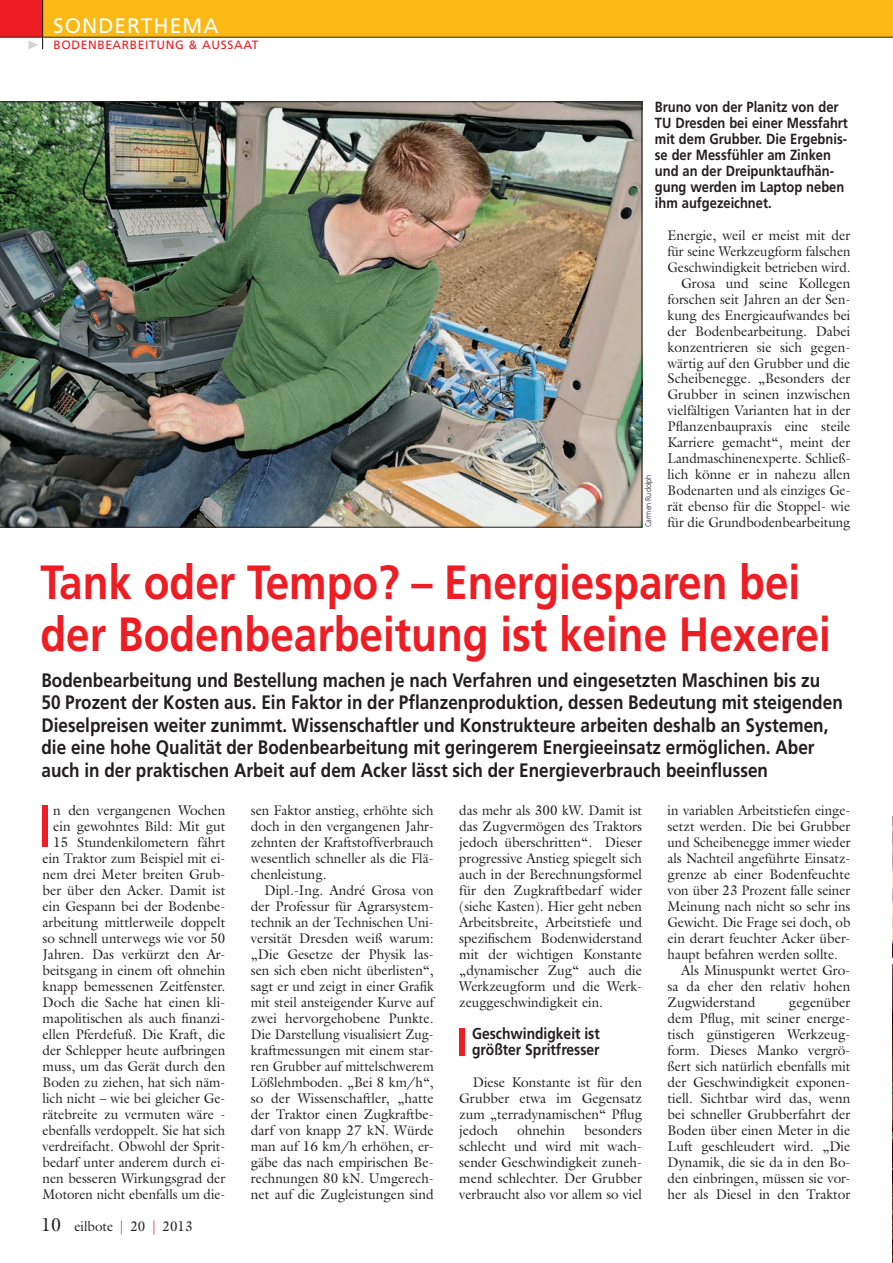
<style>
.page{position:relative;width:893px;height:1263px;background:#fff}
.page>*{position:absolute;margin:0;border:0;box-sizing:border-box;transform-origin:0 0}
.t1{font:59.85px "Frutiger LT";color:#ee1d23;scale:.95 1}
.t2{font:700 48px/52.5px "Frutiger LT";color:#ee1d23;scale:.88 1}
.t3{font:21px "Frutiger LT";letter-spacing:.05em;color:#fff}
.t4{font:700 19.5px/22.5px "Frutiger LT";color:#231f20;scale:.88 1}
.t5{font:700 15.75px/16px "Frutiger LT";color:#231f20;scale:.88 1}
.t6{font:700 14.7px/16px "Frutiger LT";color:#231f20;scale:.88 1}
.t7{font:14.1px/16px "Galliard LT";color:#231f20;text-align:justify}
.t8{font:14.1px/16px "Galliard LT";color:#231f20;text-align:justify;scale:.95 1}
.t9{font:14.1px "Galliard LT";color:#231f20;scale:.93 1}
.t10{font:14.1px "Galliard LT";color:#231f20;scale:.94 1}
.t11{font:12px "Frutiger LT";letter-spacing:.05em;color:#ee1d23}
.t12{font:300 8.25px "Frutiger LT";color:#231f20;scale:.88 1}
.s1{font-size:18.75px}
.s2{color:#ee1d23}
</style>
<div class="page">
<div style="left:0;top:0;width:893px;height:37px;background:#fcb814"></div>
<div style="left:0;top:0;width:43px;height:37px;background:#ee1d23"></div>
<svg style="left:28px;top:41px;width:10px;height:8px"></svg>
<hr style="left:42px;top:0;width:1px;height:49px;background:#231f20">
<hr style="left:0;top:37px;width:893px;height:1px;background:#231f20">
<img style="left:0;top:102px;width:642px;height:425px">
<img style="left:892px;top:816px;width:1px;height:141px">
<img style="left:892px;top:964px;width:1px;height:299px">
<div style="left:459px;top:1028px;width:5px;height:27px;background:#ee1d23"></div>
<h3 class="t3" style="left:53px;top:14px;width:167px">SONDERTHEMA</h3>
<p class="t11" style="left:54px;top:38px;width:206px">BODENBEARBEITUNG &amp; AUSSAAT</p>
<p class="t6" style="left:655px;top:99px;width:221px">Bruno von der Planitz von der<br>TU Dresden bei einer Messfahrt mit dem Grubber. Die Ergebnis&shy;se der Messfühler am Zinken und an der Dreipunktaufhän&shy;gung werden im Laptop neben ihm aufgezeichnet.</p>
<p class="t12" style="left:644px;top:527px;width:61px;rotate:-90deg">Carmen Rudolph</p>
<p class="t7" style="left:668px;top:227px;width:184px;text-align:right">Energie, weil er meist mit der für seine Werkzeugform falschen<br>Geschwindigkeit betrieben wird.<br>Grosa und seine Kollegen forschen seit Jahren an der Sen&shy;kung des Energieaufwandes bei der Bodenbearbeitung. Dabei konzentrieren sie sich gegen&shy;wärtig auf den Grubber und die<br>Scheibenegge. „Besonders der<br>Grubber in seinen inzwischen vielfältigen Varianten hat in der<br>Pflanzenbaupraxis eine steile<br>Karriere gemacht“, meint der<br>Landmaschinenexperte. Schließ&shy;lich könne er in nahezu allen<br>Bodenarten und als einziges Ge&shy;rät ebenso für die Stoppel- wie für die Grundbodenbearbeitung</p>
<h2 class="t2" style="left:40px;top:556px;width:900px">Tank oder Tempo? – Energiesparen bei der Bodenbearbeitung ist keine Hexerei</h2>
<p class="t4" style="left:41px;top:669px;width:912px">Bodenbearbeitung und Bestellung machen je nach Verfahren und eingesetzten Maschinen bis zu 50 Prozent der Kosten aus. Ein Faktor in der Pflanzenproduktion, dessen Bedeutung mit steigenden Dieselpreisen weiter zunimmt. Wissenschaftler und Konstrukteure arbeiten deshalb an Systemen, die eine hohe Qualität der Bodenbearbeitung mit geringerem Energieeinsatz ermöglichen. Aber auch in der praktischen Arbeit auf dem Acker lässt sich der Energieverbrauch beeinflussen</p>
<h1 class="t1" style="left:37px;top:791px;width:18px">I</h1>
<p class="t7" style="left:43px;top:802px;width:184px;text-align:right">n den vergangenen Wochen ein gewohntes Bild: Mit gut<br>15 Stundenkilometern fährt ein Traktor zum Beispiel mit ei&shy;nem drei Meter breiten Grub&shy;ber über den Acker. Damit ist ein Gespann bei der Bodenbe&shy;arbeitung mittlerweile doppelt so schnell unterwegs wie vor 50<br>Jahren. Das verkürzt den Ar&shy;beitsgang in einem oft ohnehin knapp bemessenen Zeitfenster.<br>Doch die Sache hat einen kli&shy;mapolitischen als auch finanzi&shy;ellen Pferdefuß. Die Kraft, die der Schlepper heute aufbringen muss, um das Gerät durch den<br>Boden zu ziehen, hat sich näm&shy;lich nicht – wie bei gleicher Ge&shy;rätebreite zu vermuten wäre - ebenfalls verdoppelt. Sie hat sich verdreifacht. Obwohl der Sprit&shy;bedarf unter anderem durch ei&shy;nen besseren Wirkungsgrad der<br>Motoren nicht ebenfalls um die-</p>
<p class="t8" style="left:251px;top:802px;width:194px">sen Faktor anstieg, erhöhte sich doch in den vergangenen Jahr&shy;zehnten der Kraftstoffverbrauch wesentlich schneller als die Flä&shy;chenleistung.</p>
<p class="t7" style="left:251px;top:882px;width:184px;text-indent:14px">Dipl.-Ing. André Grosa von der Professur für Agrarsystem&shy;technik an der Technischen Uni&shy;versität Dresden weiß warum: „Die Gesetze der Physik las&shy;sen sich eben nicht überlisten“, sagt er und zeigt in einer Grafik mit steil ansteigender Kurve auf zwei hervorgehobene Punkte.<br>Die Darstellung visualisiert Zug&shy;kraftmessungen mit einem star&shy;ren Grubber auf mittelschwerem Lößlehmboden. „Bei 8 km/h“, so der Wissenschaftler, „hatte der Traktor einen Zugkraftbe&shy;darf von knapp 27 kN. Würde man auf 16 km/h erhöhen, er&shy;gäbe das nach empirischen Be&shy;rechnungen 80 kN. Umgerech&shy;net auf die Zugleistungen sind</p>
<p class="t8" style="left:41px;top:1218px;width:161px"><span class="s1">10</span> eilbote <span class="s2">|</span> 20 <span class="s2">|</span> 2013</p>
<p class="t8" style="left:459px;top:802px;width:194px">das mehr als 300 kW. Damit ist das Zugvermögen des Traktors jedoch überschritten“. Dieser progressive Anstieg spiegelt sich auch in der Berechnungsformel für den Zugkraftbedarf wider (siehe Kasten). Hier geht neben Arbeitsbreite, Arbeitstiefe und spezifischem Bodenwiderstand mit der wichtigen Konstante „dynamischer Zug“ auch die Werkzeugform und die Werk&shy;zeuggeschwindigkeit ein.</p>
<p class="t5" style="left:472px;top:1026px;width:147px">Geschwindigkeit ist größter Spritfresser</p>
<p class="t7" style="left:459px;top:1074px;width:184px;text-indent:14px">Diese Konstante ist für den Grubber etwa im Gegensatz zum „terradynamischen“ Pflug jedoch</p>
<p class="t7" style="left:459px;top:1122px;width:184px;text-indent:125px">besonders schlecht und wird mit wach&shy;sender Geschwindigkeit zuneh&shy;mend schlechter. Der Grubber verbraucht also vor allem so viel</p>
<p class="t7" style="left:517px;top:1122px;width:50px">ohnehin</p>
<p class="t8" style="left:668px;top:802px;width:194px">in variablen Arbeitstiefen einge-</p>
<p class="t7" style="left:668px;top:818px;width:184px">setzt werden. Die bei Grubber</p>
<p class="t9" style="left:668px;top:833px;width:198px">und Scheibenegge immer wieder</p>
<p class="t8" style="left:668px;top:850px;width:194px">als Nachteil angeführte Einsatz-</p>
<p class="t7" style="left:668px;top:866px;width:184px">grenze ab einer Bodenfeuchte</p>
<p class="t8" style="left:668px;top:882px;width:194px">von über 23 Prozent falle seiner</p>
<p class="t8" style="left:668px;top:898px;width:194px">Meinung nach nicht so sehr ins</p>
<p class="t10" style="left:668px;top:913px;width:196px">Gewicht. Die Frage sei doch, ob</p>
<p class="t7" style="left:668px;top:930px;width:184px">ein derart feuchter Acker über-</p>
<p class="t8" style="left:668px;top:946px;width:181px">haupt befahren werden sollte.</p>
<p class="t7" style="left:681px;top:962px;width:171px">Als Minuspunkt wertet Gro-</p>
<p class="t7" style="left:668px;top:978px;width:184px">sa da eher den relativ hohen</p>
<p class="t7" style="left:668px;top:994px;width:89px">Zugwiderstand</p>
<p class="t7" style="left:668px;top:994px;width:184px;text-indent:121px">gegenüber dem Pflug, mit seiner energe&shy;tisch günstigeren Werkzeug&shy;form. Dieses Manko vergrö&shy;ßert sich natürlich ebenfalls mit der Geschwindigkeit exponen&shy;tiell. Sichtbar wird das, wenn bei schneller Grubberfahrt der Boden über einen Meter in die Luft geschleudert wird. „Die Dynamik, die sie da in den Bo&shy;den einbringen, müssen sie vor&shy;her als Diesel in den Traktor</p>
</div>
